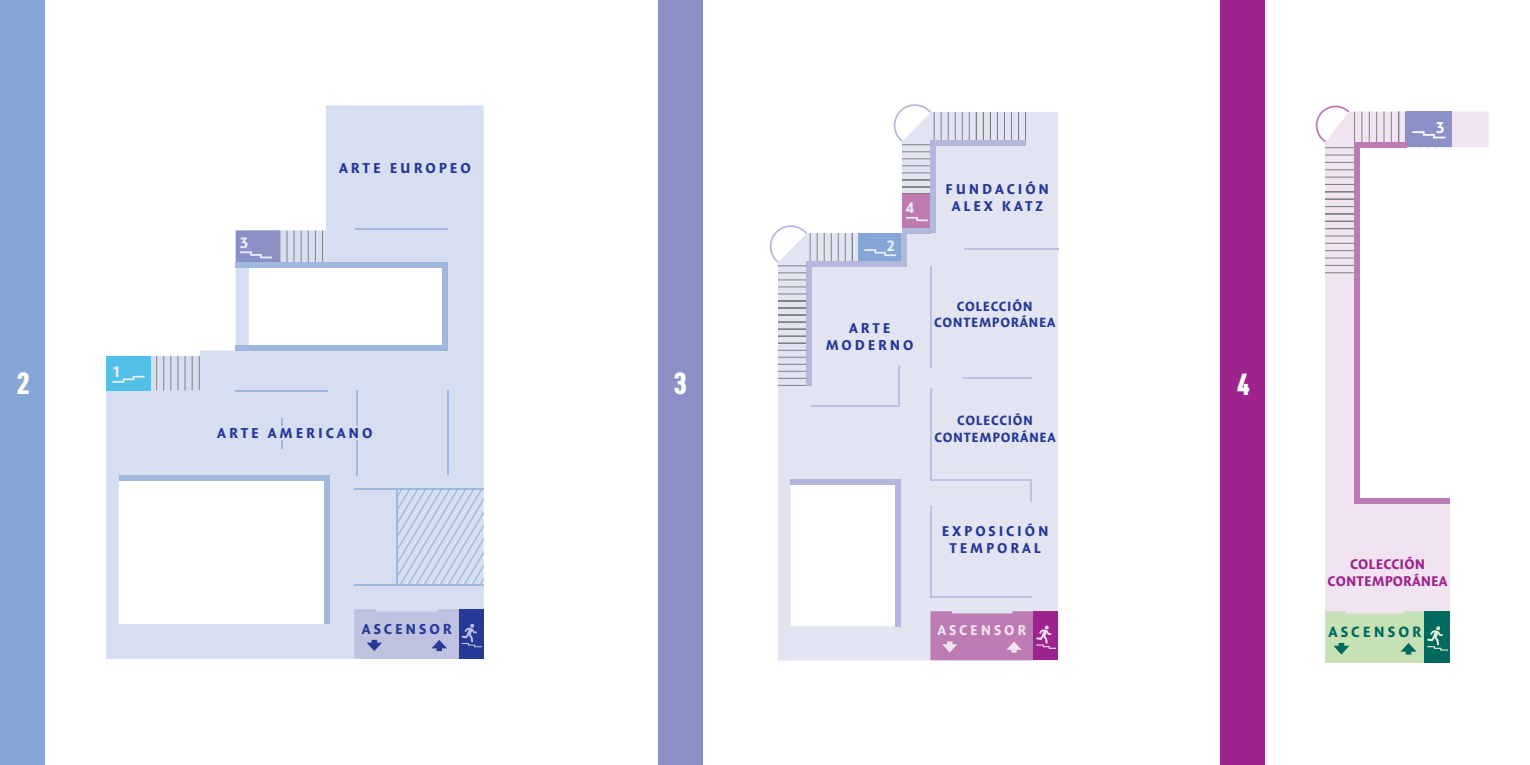
<style>
.page{position:relative;width:1530px;height:765px;background:#fff}
.page>*{position:absolute;margin:0;border:0;box-sizing:border-box;transform-origin:0 0}
.t1{font:900 30px "URWDIN Cond";color:#fff}
.t2{font:700 15.88px "Expo Sans Pro";color:#fcfafc}
.t3{font:700 15.38px "Expo Sans Pro";color:#eaeff8}
.t4{font:700 15.25px "Expo Sans Pro";color:#eaeff8}
.t5{font:700 15px "Expo Sans Pro";letter-spacing:.2em;color:#006a5f}
.t6{font:700 14.5px "Expo Sans Pro";letter-spacing:.2em;color:#263996}
.t7{font:700 14.38px/17.2px "Expo Sans Pro";letter-spacing:.2em;color:#263996;text-align:center}
.t8{font:700 14.38px "Expo Sans Pro";letter-spacing:.2em;color:#f1e3ef}
.t9{font:700 14.12px/17px "Expo Sans Pro";letter-spacing:.01em;color:#9f238e;text-align:center}
.t10{font:700 13.5px/16.2px "Expo Sans Pro";letter-spacing:.05em;color:#263996;text-align:center}
</style>
<div class="page">
<svg style="left:106px;top:105px;width:378px;height:554px;fill:#d6dff1"></svg>
<svg style="left:398px;top:490px;width:86px;height:95px;background:#cad6ec"></svg>
<hr style="left:199px;top:356px;width:1px;height:34px;background:#808385">
<hr style="left:192px;top:356px;width:1px;height:34px;background:#808385">
<hr style="left:185px;top:356px;width:1px;height:34px;background:#808385">
<hr style="left:178px;top:356px;width:1px;height:34px;background:#808385">
<hr style="left:170px;top:356px;width:1px;height:34px;background:#808385">
<hr style="left:163px;top:356px;width:1px;height:34px;background:#808385">
<hr style="left:156px;top:356px;width:1px;height:34px;background:#808385">
<div style="left:106px;top:356px;width:44px;height:34px;background:#53c0e7"></div>
<svg style="left:112px;top:376px;width:33px;height:7px"></svg>
<svg style="left:236px;top:230px;width:90px;height:33px;background:#adb5d6"></svg>
<div style="left:119px;top:475px;width:210px;height:5px;background:#a1b8de"></div>
<div style="left:236px;top:345px;width:212px;height:5px;background:#a1b8de"></div>
<div style="left:236px;top:263px;width:212px;height:5px;background:#a1b8de"></div>
<div style="left:324px;top:475px;width:5px;height:149px;background:#a1b8de"></div>
<div style="left:443px;top:263px;width:5px;height:87px;background:#a1b8de"></div>
<hr style="left:236px;top:390px;width:92px;height:2px;background:#a1b8de">
<hr style="left:356px;top:228px;width:92px;height:2px;background:#a1b8de">
<hr style="left:354px;top:585px;width:130px;height:1px;background:#a1b8de">
<hr style="left:354px;top:488px;width:130px;height:2px;background:#a1b8de">
<hr style="left:447px;top:390px;width:2px;height:85px;background:#a1b8de">
<hr style="left:396px;top:490px;width:2px;height:95px;background:#a1b8de">
<div style="left:459px;top:609px;width:25px;height:50px;background:#263996"></div>
<svg style="left:354px;top:609px;width:128px;height:50px"></svg>
<hr style="left:357px;top:390px;width:1px;height:36px;background:#a1b8de">
<svg style="left:281px;top:418px;width:2px;height:8px"></svg>
<svg style="left:281px;top:440px;width:2px;height:9px"></svg>
<hr style="left:357px;top:440px;width:1px;height:35px;background:#a1b8de">
<div style="left:0;top:0;width:45px;height:765px;background:#85a5d6"></div>
<svg style="left:778px;top:112px;width:280px;height:548px;fill:#e2e4f2"></svg>
<hr style="left:930px;top:388px;width:2px;height:93px;background:#bec1e0">
<svg style="left:778px;top:280px;width:28px;height:1px"></svg>
<svg style="left:778px;top:272px;width:28px;height:1px"></svg>
<svg style="left:778px;top:350px;width:28px;height:1px"></svg>
<svg style="left:778px;top:294px;width:28px;height:1px"></svg>
<svg style="left:778px;top:287px;width:28px;height:1px"></svg>
<svg style="left:778px;top:364px;width:28px;height:1px"></svg>
<svg style="left:778px;top:357px;width:28px;height:1px"></svg>
<svg style="left:778px;top:343px;width:28px;height:1px"></svg>
<svg style="left:778px;top:336px;width:28px;height:1px"></svg>
<svg style="left:778px;top:329px;width:28px;height:1px"></svg>
<svg style="left:778px;top:322px;width:28px;height:1px"></svg>
<svg style="left:778px;top:315px;width:28px;height:1px"></svg>
<svg style="left:778px;top:308px;width:28px;height:1px"></svg>
<svg style="left:778px;top:301px;width:28px;height:1px"></svg>
<svg style="left:778px;top:385px;width:28px;height:1px"></svg>
<svg style="left:778px;top:378px;width:28px;height:1px"></svg>
<svg style="left:778px;top:371px;width:28px;height:1px"></svg>
<svg style="left:845px;top:233px;width:1px;height:29px"></svg>
<svg style="left:831px;top:233px;width:1px;height:29px"></svg>
<svg style="left:838px;top:233px;width:1px;height:29px"></svg>
<svg style="left:852px;top:233px;width:1px;height:29px"></svg>
<svg style="left:817px;top:233px;width:1px;height:29px"></svg>
<svg style="left:824px;top:233px;width:1px;height:29px"></svg>
<div style="left:858px;top:233px;width:44px;height:29px;background:#85a5d6"></div>
<svg style="left:902px;top:158px;width:28px;height:1px"></svg>
<svg style="left:902px;top:151px;width:28px;height:1px"></svg>
<svg style="left:859px;top:229px;width:71px;height:33px"></svg>
<svg style="left:902px;top:173px;width:28px;height:1px"></svg>
<svg style="left:902px;top:165px;width:28px;height:1px"></svg>
<svg style="left:902px;top:187px;width:28px;height:1px"></svg>
<svg style="left:902px;top:180px;width:28px;height:1px"></svg>
<svg style="left:969px;top:112px;width:1px;height:29px"></svg>
<svg style="left:1025px;top:112px;width:1px;height:29px"></svg>
<svg style="left:955px;top:112px;width:1px;height:29px"></svg>
<svg style="left:962px;top:112px;width:1px;height:29px"></svg>
<svg style="left:976px;top:112px;width:1px;height:29px"></svg>
<svg style="left:983px;top:112px;width:1px;height:29px"></svg>
<svg style="left:990px;top:112px;width:1px;height:29px"></svg>
<svg style="left:997px;top:112px;width:1px;height:29px"></svg>
<svg style="left:1004px;top:112px;width:1px;height:29px"></svg>
<svg style="left:1011px;top:112px;width:1px;height:29px"></svg>
<svg style="left:1018px;top:112px;width:1px;height:29px"></svg>
<svg style="left:941px;top:112px;width:1px;height:29px"></svg>
<svg style="left:948px;top:112px;width:1px;height:29px"></svg>
<div style="left:902px;top:194px;width:28px;height:34px;background:#bf7ab2"></div>
<svg style="left:906px;top:217px;width:22px;height:5px"></svg>
<div style="left:791px;top:479px;width:109px;height:5px;background:#b3b7db"></div>
<div style="left:902px;top:228px;width:28px;height:5px;background:#b3b7db"></div>
<div style="left:935px;top:141px;width:91px;height:5px;background:#b3b7db"></div>
<div style="left:902px;top:233px;width:5px;height:34px;background:#b3b7db"></div>
<div style="left:810px;top:262px;width:92px;height:5px;background:#b3b7db"></div>
<div style="left:895px;top:479px;width:5px;height:147px;background:#b3b7db"></div>
<svg style="left:770px;top:225px;width:41px;height:41px"></svg>
<svg style="left:893px;top:104px;width:42px;height:41px"></svg>
<hr style="left:811px;top:405px;width:88px;height:2px;background:#bec1e0">
<hr style="left:964px;top:248px;width:94px;height:2px;background:#bec1e0">
<hr style="left:962px;top:377px;width:70px;height:2px;background:#bec1e0">
<hr style="left:930px;top:479px;width:102px;height:2px;background:#bec1e0">
<hr style="left:932px;top:596px;width:100px;height:2px;background:#bec1e0">
<hr style="left:930px;top:505px;width:2px;height:93px;background:#bec1e0">
<hr style="left:930px;top:267px;width:2px;height:101px;background:#bec1e0">
<hr style="left:1030px;top:481px;width:2px;height:21px;background:#bec1e0">
<hr style="left:899px;top:365px;width:1px;height:42px;background:#bec1e0">
<div style="left:806px;top:262px;width:5px;height:124px;background:#b3b7db"></div>
<div style="left:930px;top:141px;width:5px;height:92px;background:#b3b7db"></div>
<div style="left:1034px;top:611px;width:24px;height:49px;background:#9f238e"></div>
<svg style="left:930px;top:611px;width:126px;height:49px;background:#bb74b2"></svg>
<div style="left:658px;top:0;width:45px;height:765px;background:#8b91c7"></div>
<svg style="left:1325px;top:112px;width:164px;height:499px"></svg>
<svg style="left:1325px;top:162px;width:29px;height:1px"></svg>
<svg style="left:1325px;top:155px;width:29px;height:1px"></svg>
<svg style="left:1325px;top:236px;width:29px;height:1px"></svg>
<svg style="left:1325px;top:177px;width:29px;height:1px"></svg>
<svg style="left:1325px;top:169px;width:29px;height:1px"></svg>
<svg style="left:1325px;top:250px;width:29px;height:1px"></svg>
<svg style="left:1325px;top:243px;width:29px;height:1px"></svg>
<svg style="left:1325px;top:228px;width:29px;height:1px"></svg>
<svg style="left:1325px;top:221px;width:29px;height:1px"></svg>
<svg style="left:1325px;top:213px;width:29px;height:2px"></svg>
<svg style="left:1325px;top:206px;width:29px;height:1px"></svg>
<svg style="left:1325px;top:199px;width:29px;height:1px"></svg>
<svg style="left:1325px;top:191px;width:29px;height:1px"></svg>
<svg style="left:1325px;top:184px;width:29px;height:1px"></svg>
<svg style="left:1325px;top:272px;width:29px;height:1px"></svg>
<svg style="left:1325px;top:265px;width:29px;height:1px"></svg>
<svg style="left:1325px;top:258px;width:29px;height:1px"></svg>
<hr style="left:1391px;top:112px;width:1px;height:35px;background:#808385">
<hr style="left:1376px;top:112px;width:1px;height:35px;background:#808385">
<hr style="left:1384px;top:112px;width:1px;height:35px;background:#808385">
<hr style="left:1398px;top:112px;width:1px;height:35px;background:#808385">
<hr style="left:1354px;top:112px;width:1px;height:35px;background:#808385">
<hr style="left:1362px;top:112px;width:1px;height:35px;background:#808385">
<hr style="left:1369px;top:112px;width:1px;height:35px;background:#808385">
<div style="left:1406px;top:112px;width:46px;height:35px;background:#8b91c7"></div>
<svg style="left:1412px;top:131px;width:34px;height:7px"></svg>
<svg style="left:1316px;top:106px;width:38px;height:42px"></svg>
<div style="left:1354px;top:142px;width:52px;height:5px;background:#bd7bb4"></div>
<div style="left:1359px;top:498px;width:91px;height:5px;background:#bd7bb4"></div>
<div style="left:1354px;top:147px;width:5px;height:356px;background:#bd7bb4"></div>
<div style="left:1425px;top:611px;width:25px;height:52px;background:#006a5f"></div>
<svg style="left:1325px;top:611px;width:123px;height:52px"></svg>
<div style="left:1220px;top:0;width:45px;height:765px;background:#9f238e"></div>
<p class="t1" style="left:17px;top:363px;width:14px">2</p>
<p class="t3" style="left:112px;top:362px;width:10px">1</p>
<p class="t3" style="left:240px;top:233px;width:10px">3</p>
<p class="t6" style="left:339px;top:159px;width:133px">ARTE EUROPEO</p>
<p class="t6" style="left:217px;top:424px;width:157px">ARTE AMERICANO</p>
<p class="t6" style="left:362px;top:620px;width:91px">ASCENSOR</p>
<p class="t1" style="left:674px;top:363px;width:14px">3</p>
<p class="t4" style="left:887px;top:236px;width:10px">2</p>
<p class="t4" style="left:906px;top:198px;width:10px">4</p>
<p class="t7" style="left:826px;top:319px;width:89px">ARTE<br>MODERNO</p>
<p class="t7" style="left:946px;top:180px;width:105px">FUNDACIÓN<br>ALEX KATZ</p>
<p class="t10" style="left:934px;top:298px;width:123px">COLECCIÓN<br>CONTEMPORÁNEA</p>
<p class="t10" style="left:935px;top:412px;width:123px">COLECCIÓN<br>CONTEMPORÁNEA</p>
<p class="t7" style="left:942px;top:522px;width:108px">EXPOSICIÓN<br>TEMPORAL</p>
<p class="t8" style="left:938px;top:622px;width:90px">ASCENSOR</p>
<p class="t2" style="left:1436px;top:117px;width:10px">3</p>
<p class="t1" style="left:1237px;top:364px;width:14px">4</p>
<p class="t9" style="left:1328px;top:556px;width:121px">COLECCIÓN<br>CONTEMPORÁNEA</p>
<p class="t5" style="left:1329px;top:622px;width:94px">ASCENSOR</p>
</div>
